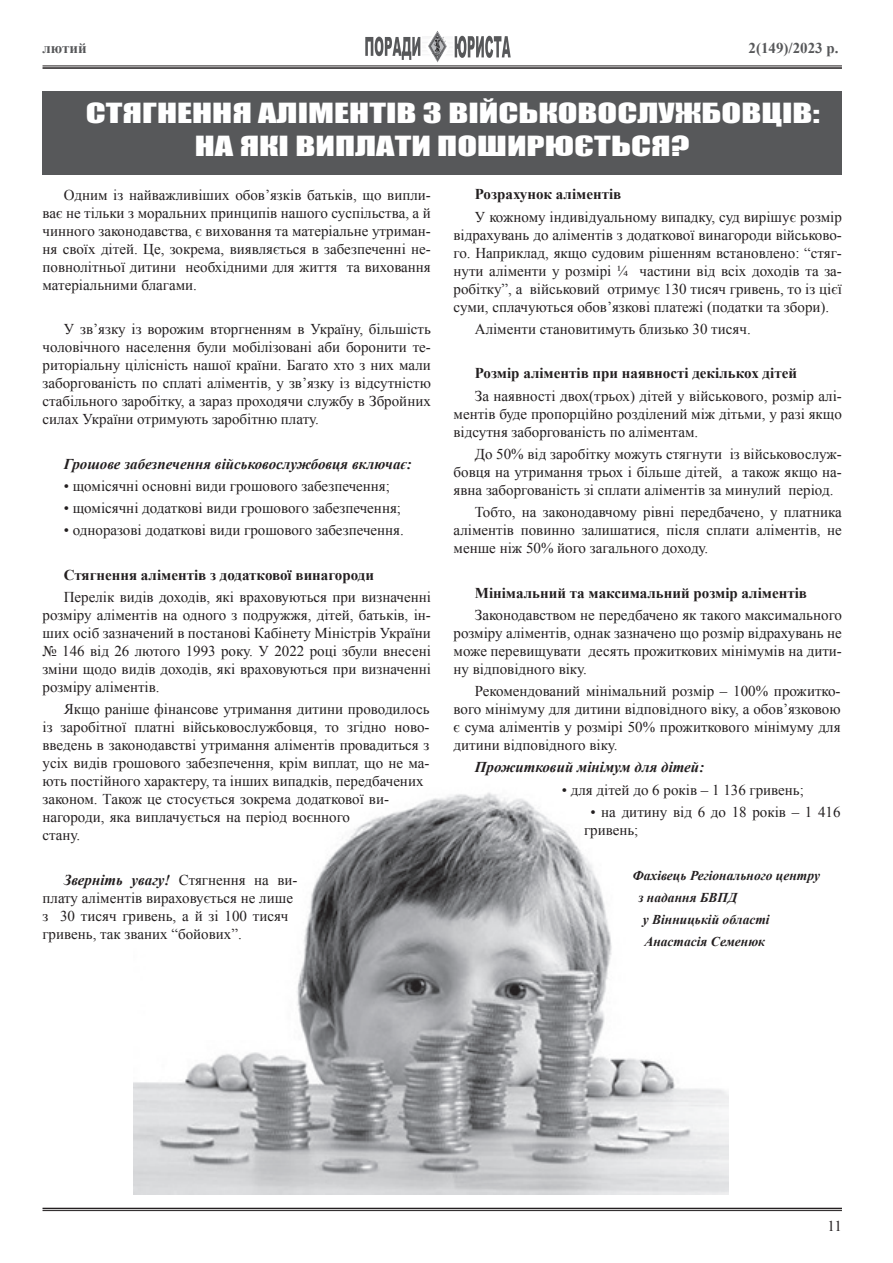
<style>
.page{position:relative;width:893px;height:1263px;background:#fff}
.page>*{position:absolute;margin:0;border:0;box-sizing:border-box;transform-origin:0 0}
.t1{font:25.5px/33px "Impact";color:#fff;scale:1.42 1}
.t2{font:15px/18px "Times New Roman";color:#231f20;text-align:justify}
.t3{font:700 15px "Times New Roman";color:#231f20}
.t4{font:italic 700 15px "Times New Roman";color:#231f20}
.t5{font:700 15px "Times New Roman";color:#57585a}
.t6{font:italic 700 13.5px "Times New Roman";color:#231f20}
.s1{font-weight:700;font-style:italic}
</style>
<div class="page">
<hr style="left:43px;top:67px;width:799px;height:2px;background:#231f20">
<hr style="left:43px;top:1208px;width:799px;height:1px;background:#231f20">
<hr style="left:43px;top:66px;width:799px;height:1px;background:#231f20">
<hr style="left:43px;top:1210px;width:799px;height:1px;background:#231f20">
<svg style="left:455px;top:36px;width:56px;height:22px"></svg>
<svg style="left:365px;top:37px;width:55px;height:23px"></svg>
<img style="left:422px;top:31px;width:25px;height:32px">
<div style="left:43px;top:91px;width:799px;height:83px;background:#57585a"></div>
<img style="left:133px;top:792px;width:596px;height:403px">
<p class="t5" style="left:43px;top:37px;width:46px">лютий</p>
<p class="t5" style="left:749px;top:37px;width:91px">2(149)/2023 р.</p>
<h1 class="t1" style="left:195px;top:96px;width:442px;text-indent:-109px">СТЯГНЕННЯ АЛІМЕНТІВ З ВІЙСЬКОВОСЛУЖБОВЦІВ:<br>НА ЯКІ ВИПЛАТИ ПОШИРЮЄТЬСЯ?</h1>
<p class="t2" style="left:43px;top:185px;width:390px;text-indent:21px">Одним із найважливіших обов’язків батьків, що випли&shy;ває не тільки з моральних принципів нашого суспільства, а й чинного законодавства, є виховання та матеріальне утриман&shy;ня своїх дітей. Це, зокрема, виявляється в забезпеченні не&shy;повнолітньої дитини необхідними для життя та виховання матеріальними благами.</p>
<p class="t2" style="left:43px;top:320px;width:390px;text-indent:21px">У зв’язку із ворожим вторгненням в Україну, більшість чоловічного населення були мобілізовані аби боронити те&shy;риторіальну цілісність нашої країни. Багато хто з них мали заборгованість по сплаті аліментів, у зв’язку із відсутністю стабільного заробітку, а зараз проходячи службу в Збройних силах України отримують заробітню плату.</p>
<p class="t4" style="left:64px;top:453px;width:349px">Грошове забезпечення військовослужбовця включає:</p>
<p class="t2" style="left:64px;top:477px;width:328px">• щомісячні основні види грошового забезпечення;</p>
<p class="t2" style="left:64px;top:499px;width:339px">• щомісячні додаткові види грошового забезпечення;</p>
<p class="t2" style="left:64px;top:521px;width:342px">• одноразові додаткові види грошового забезпечення.</p>
<p class="t3" style="left:64px;top:564px;width:312px">Стягнення аліментів з додаткової винагороди</p>
<p class="t2" style="left:43px;top:588px;width:390px;text-indent:21px">Перелік видів доходів, які враховуються при визначенні розміру аліментів на одного з подружжя, дітей, батьків, ін&shy;ших осіб зазначений в постанові Кабінету Міністрів України № 146 від 26 лютого 1993 року. У 2022 році збули внесені зміни щодо видів доходів, які враховуються при визначенні розміру аліментів.</p>
<p class="t2" style="left:43px;top:700px;width:389px;text-align:left;text-indent:21px">Якщо раніше фінансове утримання дитини проводилось із заробітної платні військовослужбовця, то згідно ново&shy;введень в законодавстві утримання аліментів провадиться з усіх видів грошового забезпечення, крім виплат, що не ма&shy;ють постійного характеру, та інших випадків, передбачених законом. Також це стосується зокрема додаткової ви&shy;нагороди, яка виплачується на період воєнного<br>стану.</p>
<p class="t2" style="left:43px;top:871px;width:256px;text-align:left;text-indent:21px"><span class="s1">Зверніть увагу!</span> Стягнення на ви&shy;плату аліментів вираховується не лише з 30 тисяч гривень, а й зі 100 тисяч гривень, так званих “бойових”.</p>
<p class="t3" style="left:475px;top:184px;width:148px">Розрахунок аліментів</p>
<p class="t2" style="left:454px;top:207px;width:390px;text-indent:21px">У кожному індивідуальному випадку, суд вирішує розмір відрахувань до аліментів з додаткової винагороди військово&shy;го. Наприклад, якщо судовим рішенням встановлено: “стяг&shy;нути аліменти у розмірі ¼ частини від всіх доходів та за&shy;робітку”, а військовий отримує 130 тисяч гривень, то із цієї суми, сплачуються обов’язкові платежі (податки та збори).</p>
<p class="t2" style="left:475px;top:320px;width:277px">Аліменти становитимуть близько 30 тисяч.</p>
<p class="t3" style="left:475px;top:363px;width:324px">Розмір аліментів при наявності декількох дітей</p>
<p class="t2" style="left:454px;top:386px;width:390px;text-indent:21px">За наявності двох(трьох) дітей у військового, розмір алі&shy;ментів буде пропорційно розділений між дітьми, у разі якщо відсутня заборгованість по аліментам.</p>
<p class="t2" style="left:454px;top:445px;width:390px;text-indent:21px">До 50% від заробітку можуть стягнути із військовослуж&shy;бовця на утримання трьох і більше дітей, а також якщо на&shy;явна заборгованість зі сплати аліментів за минулий період.</p>
<p class="t2" style="left:454px;top:503px;width:390px;text-indent:21px">Тобто, на законодавчому рівні передбачено, у платника аліментів повинно залишатися, після сплати аліментів, не менше ніж 50% його загального доходу.</p>
<p class="t3" style="left:475px;top:582px;width:334px">Мінімальний та максимальний розмір аліментів</p>
<p class="t2" style="left:454px;top:606px;width:390px;text-indent:21px">Законодавством не передбачено як такого максимального розміру аліментів, однак зазначено що розмір відрахувань не може перевищувати десять прожиткових мінімумів на дити&shy;ну відповідного віку.</p>
<p class="t2" style="left:454px;top:682px;width:389px;text-indent:21px">Рекомендований мінімальний розмір – 100% прожитко&shy;вого мінімуму для дитини відповідного віку, а обов’язковою є сума аліментів у розмірі 50% прожиткового мінімуму для дитини відповідного віку.</p>
<p class="t4" style="left:475px;top:757px;width:231px">Прожитковий мінімум для дітей:</p>
<p class="t2" style="left:562px;top:780px;width:244px">• для дітей до 6 років – 1 136 гривень;</p>
<p class="t2" style="left:584px;top:803px;width:258px;text-indent:6px">• на дитину від 6 до 18 років – 1 416 гривень;</p>
<p class="t6" style="left:632px;top:865px;width:189px">Фахівець Регіонального центру</p>
<p class="t6" style="left:638px;top:888px;width:100px">з надання БВПД</p>
<p class="t6" style="left:643px;top:910px;width:128px">у Вінницькій області</p>
<p class="t6" style="left:644px;top:932px;width:122px">Анастасія Семенюк</p>
<p class="t2" style="left:827px;top:1216px;width:16px">11</p>
</div>
